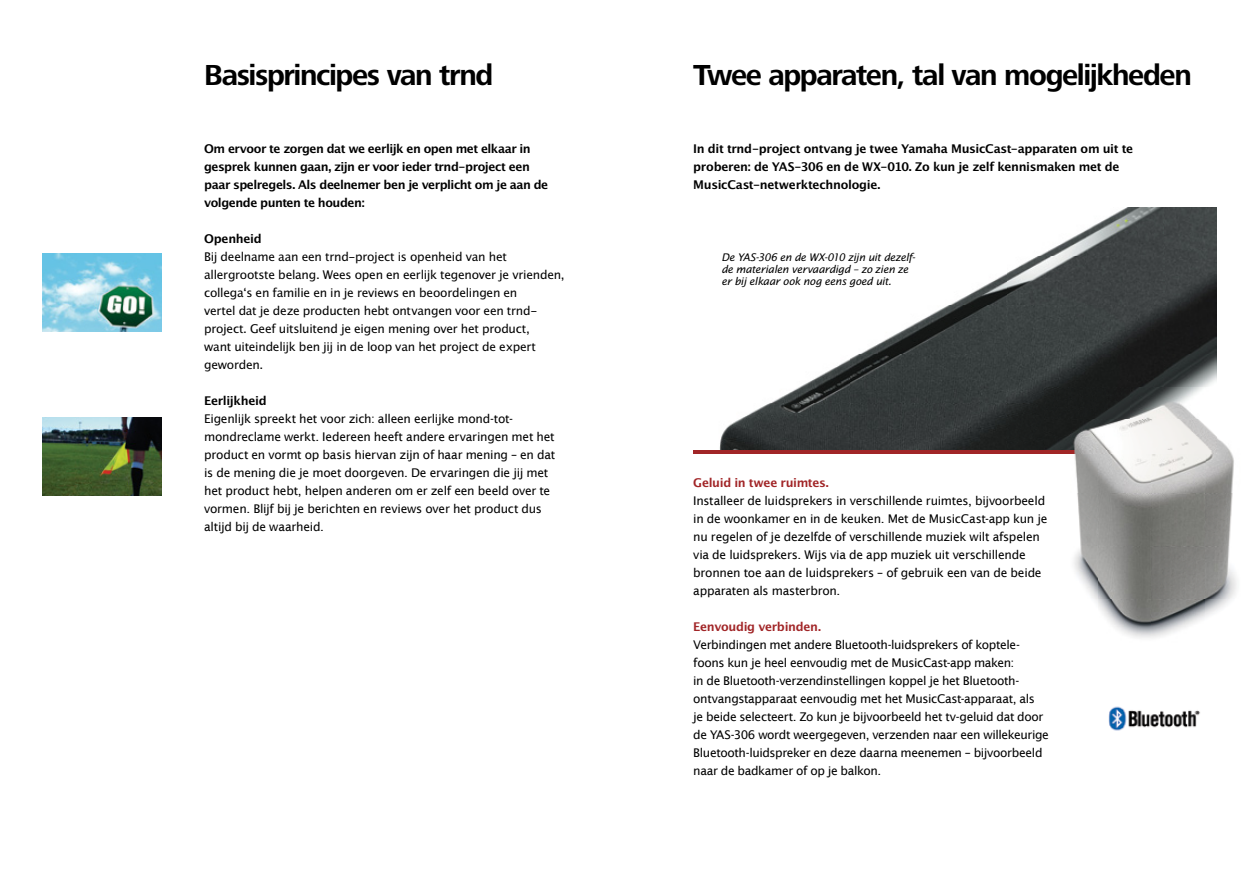
<style>
.page{position:relative;width:1259px;height:893px;background:#fff}
.page>*{position:absolute;margin:0;border:0;box-sizing:border-box;transform-origin:0 0}
.t1{font:700 30px "Frutiger Next LTW1 G";letter-spacing:-.045em;color:#000}
.t2{font:12px/18px "Lucida Sans";letter-spacing:-.025em;color:#000}
.t3{font:12px/18px "Lucida San Dem";letter-spacing:-.035em;color:#000}
.t4{font:12px/18px "Lucida San Rom";letter-spacing:-.02em;color:#000}
.t5{font:12px "Lucida San Dem";letter-spacing:-.025em;color:#a12527}
.t6{font:10.5px/12px "Lucida San Rom Ita";letter-spacing:-.025em;color:#000}
</style>
<div class="page">
<img style="left:43px;top:254px;width:119px;height:77px">
<img style="left:43px;top:418px;width:119px;height:77px">
<img style="left:771px;top:207px;width:393px;height:196px">
<img style="left:1164px;top:207px;width:52px;height:181px">
<img style="left:693px;top:403px;width:351px;height:48px">
<hr style="left:693px;top:451px;width:523px;height:3px;background:#a12527">
<img style="left:1216px;top:436px;width:5px;height:5px">
<img style="left:1074px;top:454px;width:131px;height:39px">
<img style="left:1205px;top:441px;width:29px;height:52px">
<img style="left:1044px;top:388px;width:172px;height:66px">
<img style="left:1074px;top:493px;width:163px;height:145px">
<img style="left:1108px;top:706px;width:92px;height:25px">
<h1 class="t1" style="left:204px;top:58px;width:291px">Basisprincipes van trnd</h1>
<h1 class="t1" style="left:693px;top:58px;width:500px">Twee apparaten, tal van mogelijkheden</h1>
<p class="t3" style="left:204px;top:141px;width:346px">Om ervoor te zorgen dat we eerlijk en open met elkaar in gesprek kunnen gaan, zijn er voor ieder trnd-project een paar spelregels. Als deelnemer ben je verplicht om je aan de volgende punten te houden:</p>
<p class="t3" style="left:204px;top:231px;width:59px">Openheid</p>
<p class="t4" style="left:204px;top:248px;width:362px">Bij deelname aan een trnd-project is openheid van het allergrootste belang. Wees open en eerlijk tegenover je vrienden, collega‘s en familie en in je reviews en beoordelingen en<br>vertel dat je deze producten hebt ontvangen voor een trnd&shy;project. Geef uitsluitend je eigen mening over het product,<br>want uiteindelijk ben jij in de loop van het project de expert geworden.</p>
<p class="t3" style="left:204px;top:393px;width:64px">Eerlijkheid</p>
<p class="t2" style="left:204px;top:410px;width:352px">Eigenlijk spreekt het voor zich: alleen eerlijke mond-tot&shy;mondreclame werkt. Iedereen heeft andere ervaringen met het product en vormt op basis hiervan zijn of haar mening – en dat is de mening die je moet doorgeven. De ervaringen die jij met het product hebt, helpen anderen om er zelf een beeld over te vormen. Blijf bij je berichten en reviews over het product dus altijd bij de waarheid.</p>
<p class="t3" style="left:693px;top:141px;width:441px">In dit trnd-project ontvang je twee Yamaha MusicCast-apparaten om uit te proberen: de YAS-306 en de WX-010. Zo kun je zelf kennismaken met de<br>MusicCast-netwerktechnologie.</p>
<p class="t6" style="left:721px;top:251px;width:195px">De YAS-306 en de WX-010 zijn uit dezelf&shy;de materialen vervaardigd – zo zien ze er bij elkaar ook nog eens goed uit.</p>
<p class="t5" style="left:693px;top:475px;width:137px">Geluid in twee ruimtes.</p>
<p class="t2" style="left:693px;top:491px;width:356px">Installeer de luidsprekers in verschillende ruimtes, bijvoorbeeld in de woonkamer en in de keuken. Met de MusicCast-app kun je nu regelen of je dezelfde of verschillende muziek wilt afspelen via de luidsprekers. Wijs via de app muziek uit verschillende bronnen toe aan de luidsprekers – of gebruik een van de beide apparaten als masterbron.</p>
<p class="t5" style="left:693px;top:619px;width:129px">Eenvoudig verbinden.</p>
<p class="t2" style="left:693px;top:635px;width:357px">Verbindingen met andere Bluetooth-luidsprekers of koptele&shy;foons kun je heel eenvoudig met de MusicCast-app maken:<br>in de Bluetooth-verzendinstellingen koppel je het Bluetooth&shy;ontvangstapparaat eenvoudig met het MusicCast-apparaat, als<br>je beide selecteert. Zo kun je bijvoorbeeld het tv-geluid dat door de YAS-306 wordt weergegeven, verzenden naar een willekeurige Bluetooth-luidspreker en deze daarna meenemen – bijvoorbeeld naar de badkamer of op je balkon.</p>
</div>
